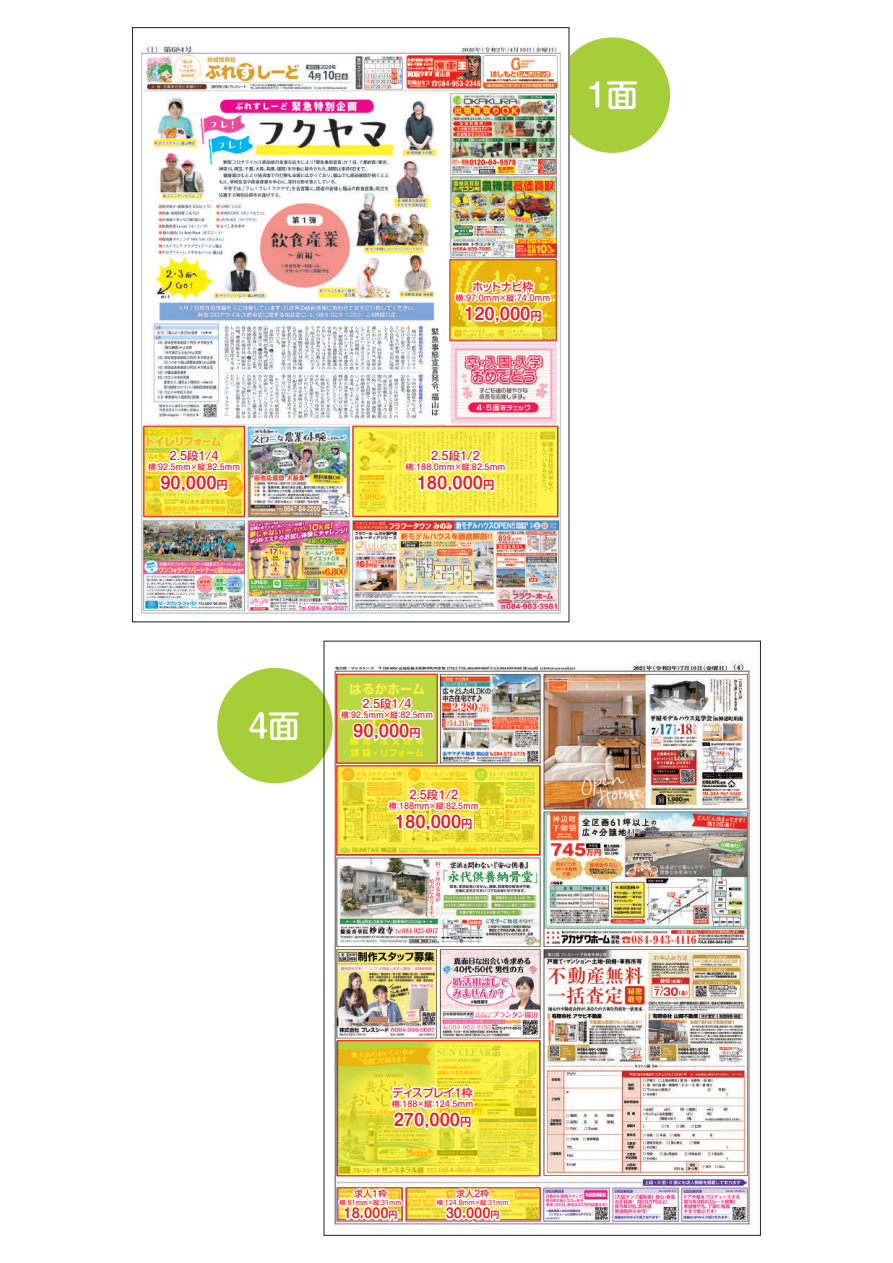
<style>
.page{position:relative;width:893px;height:1263px;background:#fff}
.page>*{position:absolute;margin:0;border:0;box-sizing:border-box;transform-origin:0 0}
.t1{font:500 31.5px "Shin M Go Pro";color:#fff}
.t2{font:700 16.2px "Shin M Go Pro De";color:#ee1d23}
.t3{font:700 12.9px "Shin M Go Pro De";color:#ee1d23}
.t4{font:500 11.4px "Shin M Go Pro";letter-spacing:-.045em;color:#ee1d23}
.t5{font:500 11.4px "Shin M Go Pro";letter-spacing:-.07em;color:#ee1d23}
.t6{font:500 9.15px "Shin M Go Pro";color:#ee1d23}
.t7{font:500 8.1px "Shin M Go Pro";color:#ee1d23}
.t8{font:500 6.45px "Shin M Go Pro";color:#ee1d23}
.s1{font-size:11.4px}
.s2{font-size:9.15px}
</style>
<div class="page">
<div style="left:555px;top:37px;width:115px;height:116px;background:#a6ce39;border-radius:50%"></div>
<div style="left:217px;top:668px;width:116px;height:115px;background:#a6ce39;border-radius:50%"></div>
<img style="left:140px;top:44px;width:427px;height:570px">
<img style="left:333px;top:661px;width:418px;height:563px">
<svg style="left:451px;top:261px;width:104px;height:78px"></svg>
<div style="left:449px;top:259px;width:108px;height:82px;border:1px solid #ee1d23"></div>
<svg style="left:145px;top:428px;width:98px;height:87px"></svg>
<div style="left:143px;top:426px;width:102px;height:91px;border:1px solid #ee1d23"></div>
<svg style="left:354px;top:428px;width:202px;height:87px;fill:#f9ee45"></svg>
<div style="left:352px;top:426px;width:206px;height:91px;border:1px solid #ee1d23"></div>
<svg style="left:452px;top:269px;width:101px;height:56px"></svg>
<svg style="left:402px;top:349px;width:106px;height:145px"></svg>
<svg style="left:408px;top:1189px;width:131px;height:29px"></svg>
<div style="left:406px;top:1187px;width:135px;height:33px;border:1px solid #ee1d23"></div>
<svg style="left:339px;top:1042px;width:199px;height:132px"></svg>
<div style="left:337px;top:1040px;width:203px;height:136px;border:1px solid #ee1d23"></div>
<svg style="left:388px;top:1075px;width:89px;height:56px"></svg>
<svg style="left:144px;top:349px;width:98px;height:145px"></svg>
<svg style="left:338px;top:767px;width:200px;height:86px"></svg>
<div style="left:336px;top:765px;width:204px;height:90px;border:1px solid #ee1d23"></div>
<svg style="left:337px;top:597px;width:144px;height:236px"></svg>
<svg style="left:336px;top:1172px;width:68px;height:50px"></svg>
<svg style="left:433px;top:1176px;width:78px;height:60px"></svg>
<h3 class="t4" style="left:170px;top:447px;width:50px">2.5段1/4</h3>
<p class="t7" style="left:148px;top:460px;width:94px">横：92.5MM×縦：82.5MM</p>
<h2 class="t2" style="left:160px;top:470px;width:69px">90,000<span class="s1">円</span></h2>
<h1 class="t1" style="left:587px;top:70px;width:53px">1面</h1>
<h3 class="t4" style="left:472px;top:277px;width:63px">ホットナビ枠</h3>
<p class="t7" style="left:456px;top:291px;width:96px">横：97.0MM×縦：74.0MM</p>
<h2 class="t2" style="left:464px;top:301px;width:79px">120,000<span class="s1">円</span></h2>
<h3 class="t4" style="left:431px;top:447px;width:50px">2.5段1/2</h3>
<p class="t7" style="left:406px;top:460px;width:101px">横：188.0MM×縦：82.5MM</p>
<h2 class="t2" style="left:417px;top:470px;width:79px">180,000<span class="s1">円</span></h2>
<h1 class="t1" style="left:248px;top:700px;width:53px">4面</h1>
<h3 class="t4" style="left:363px;top:695px;width:50px">2.5段1/4</h3>
<p class="t7" style="left:341px;top:708px;width:94px">横：92.5MM×縦：82.5MM</p>
<h2 class="t2" style="left:353px;top:718px;width:69px">90,000<span class="s1">円</span></h2>
<h3 class="t4" style="left:409px;top:785px;width:50px">2.5段1/2</h3>
<p class="t7" style="left:389px;top:799px;width:91px">横：188MM×縦：82.5MM</p>
<h2 class="t2" style="left:395px;top:809px;width:79px">180,000<span class="s1">円</span></h2>
<h3 class="t5" style="left:392px;top:1083px;width:82px">ディスプレイ1枠</h3>
<p class="t7" style="left:392px;top:1097px;width:83px">横：188×縦：124.5MM</p>
<h2 class="t2" style="left:394px;top:1107px;width:79px">270,000<span class="s1">円</span></h2>
<p class="t6" style="left:354px;top:1186px;width:34px">求人1枠</p>
<p class="t8" style="left:340px;top:1197px;width:63px">横：61MM×縦：31MM</p>
<h3 class="t3" style="left:344px;top:1203px;width:55px">18,000<span class="s2">円</span></h3>
<p class="t6" style="left:456px;top:1186px;width:34px">求人2枠</p>
<p class="t8" style="left:437px;top:1197px;width:73px">横：124.6MM×縦：31MM</p>
<h3 class="t3" style="left:446px;top:1203px;width:55px">30,000<span class="s2">円</span></h3>
</div>
